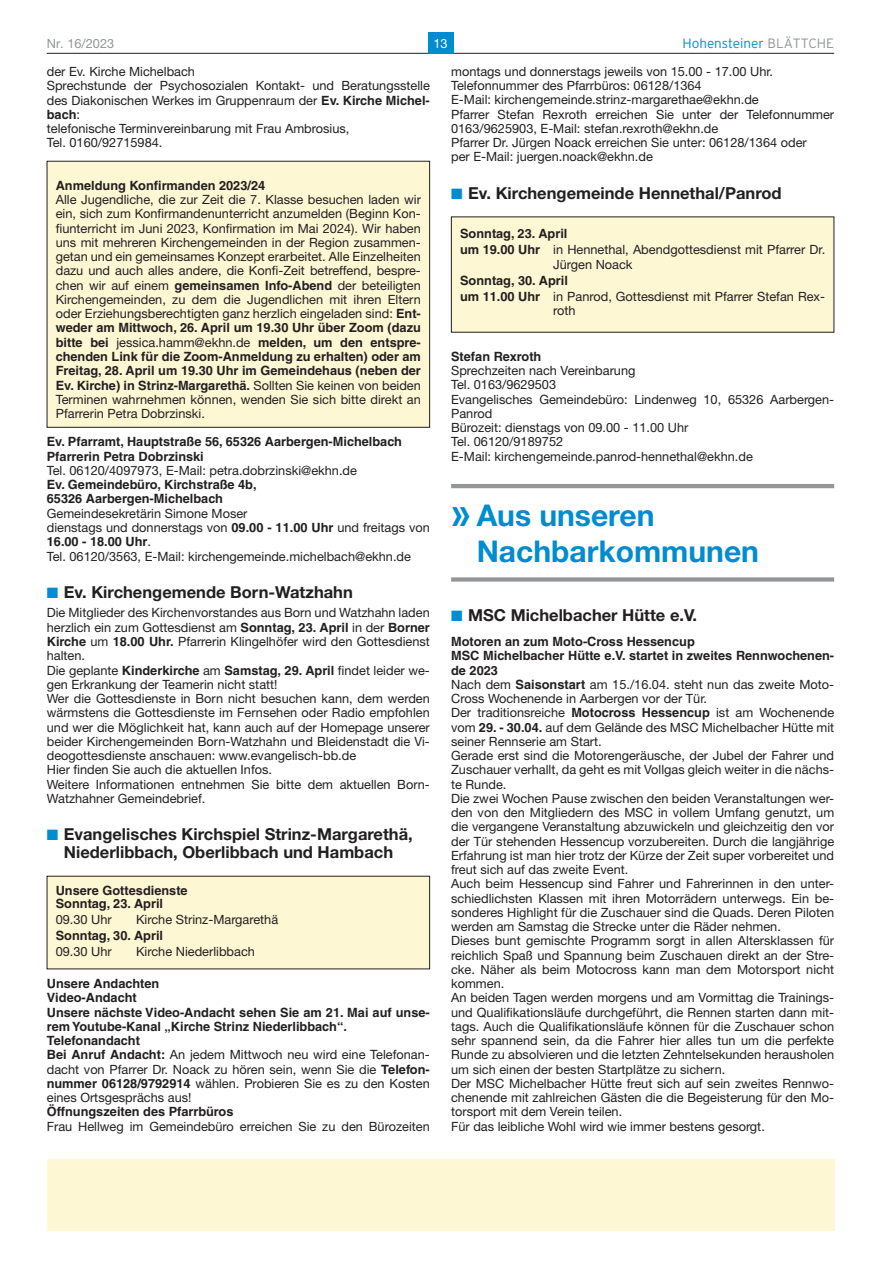
<style>
.page{position:relative;width:881px;height:1263px;background:#fff}
.page>*{position:absolute;margin:0;border:0;box-sizing:border-box;transform-origin:0 0}
.t1{font:700 30px/36px "Helvetica Neue LT";color:#008cd0}
.t2{font:700 16.5px/18px "Helvetica Neue LT";color:#231f20;text-align:center}
.t3{font:300 13.5px "Interstate";color:#008cd0}
.t4{font:12.75px/14.2px "Helvetica Neue LT";color:#231f20}
.t5{font:700 12.75px/14.2px "Helvetica LT";color:#231f20}
.t6{font:12.75px "Helvetica Neue LT";color:#939598}
.t7{font:12.75px "Helvetica Neue LT";color:#fff}
.s1{color:#939598}
.s2{color:#008cd0}
.s3{font-family:"Helvetica LT";font-weight:700}
.s4{font-family:"Helvetica Neue LT";font-weight:400}
.s5{font-family:"Interstate";font-size:36px}
</style>
<div class="page">
<hr style="left:47px;top:53px;width:786px;height:1px;background:#231f20">
<div style="left:427px;top:32px;width:26px;height:21px;background:#008cd0"></div>
<hr style="left:451px;top:484px;width:382px;height:4px;background:#939598">
<div style="left:451px;top:577px;width:382px;height:5px;background:#939598"></div>
<div style="left:451px;top:217px;width:382px;height:115px;background:#fef7d4"></div>
<div style="left:47px;top:161px;width:382px;height:266px;background:#fef7d4"></div>
<div style="left:47px;top:876px;width:382px;height:93px;background:#fef7d4"></div>
<div style="left:47px;top:1159px;width:786px;height:71px;background:#fef7d4"></div>
<p class="t6" style="left:47px;top:36px;width:69px">Nr. 16/2023</p>
<p class="t7" style="left:433px;top:36px;width:16px">13</p>
<p class="t3" style="left:682px;top:35px;width:153px">Hohensteiner <span class="s1">BLÄTTCHE</span></p>
<p class="t4" style="left:451px;top:64px;width:384px">montags und donnerstags jeweils von 15.00 - 17.00 Uhr.<br>Telefonnummer des Pfarrbüros: 06128/1364<br>E-Mail: kirchengemeinde.strinz-margarethae@ekhn.de<br>Pfarrer Stefan Rexroth erreichen Sie unter der Telefonnummer 0163/9625903, E-Mail: stefan.rexroth@ekhn.de<br>Pfarrer Dr. Jürgen Noack erreichen Sie unter: 06128/1364 oder<br>per E-Mail: juergen.noack@ekhn.de</p>
<p class="t2" style="left:451px;top:183px;width:332px"><span class="s2">■</span> Ev. Kirchengemeinde Hennethal/Panrod</p>
<p class="t5" style="left:460px;top:227px;width:109px">Sonntag, 23. April</p>
<p class="t4" style="left:553px;top:243px;width:273px;text-indent:-93px"><span class="s3">um 19.00 Uhr</span> in Hennethal, Abendgottesdienst mit Pfarrer Dr.<br>Jürgen Noack</p>
<p class="t5" style="left:460px;top:273px;width:109px">Sonntag, 30. April</p>
<p class="t4" style="left:553px;top:289px;width:273px;text-indent:-93px"><span class="s3">um 11.00 Uhr</span> in Panrod, Gottesdienst mit Pfarrer Stefan Rex&shy;roth</p>
<p class="t5" style="left:451px;top:349px;width:92px">Stefan Rexroth</p>
<p class="t4" style="left:451px;top:363px;width:384px">Sprechzeiten nach Vereinbarung<br>Tel. 0163/9629503<br>Evangelisches Gemeindebüro: Lindenweg 10, 65326 Aarbergen-Panrod<br>Bürozeit: dienstags von 09.00 - 11.00 Uhr<br>Tel. 06120/9189752<br>E-Mail: kirchengemeinde.panrod-hennethal@ekhn.de</p>
<p class="t4" style="left:47px;top:64px;width:384px">der Ev. Kirche Michelbach<br>Sprechstunde der Psychosozialen Kontakt- und Beratungsstelle des Diakonischen Werkes im Gruppenraum der <span class="s3">Ev. Kirche Michel-</span></p>
<p class="t5" style="left:47px;top:107px;width:35px">bach<span class="s4">:</span></p>
<p class="t4" style="left:47px;top:121px;width:304px">telefonische Terminvereinbarung mit Frau Ambrosius,<br>Tel. 0160/92715984.</p>
<p class="t5" style="left:56px;top:178px;width:211px">Anmeldung Konfirmanden 2023/24</p>
<p class="t4" style="left:56px;top:192px;width:366px;text-align:justify">Alle Jugendliche, die zur Zeit die 7. Klasse besuchen laden wir ein, sich zum Konfirmandenunterricht anzumelden (Beginn Kon&shy;fiunterricht im Juni 2023, Konfirmation im Mai 2024). Wir haben uns mit mehreren Kirchengemeinden in der Region zusammen&shy;getan und ein gemeinsames Konzept erarbeitet. Alle Einzelheiten dazu und auch alles andere, die Konfi-Zeit betreffend, bespre&shy;chen wir auf einem <span class="s3">gemeinsamen Info-Abend</span> der beteiligten Kirchengemeinden, zu dem die Jugendlichen mit ihren Eltern oder Erziehungsberechtigten ganz herzlich eingeladen sind: <span class="s3">Ent-</span></p>
<p class="t5" style="left:56px;top:321px;width:366px;text-align:justify">weder am Mittwoch, 26. April um 19.30 Uhr über Zoom (dazu bitte bei <span class="s4">jessica.hamm@ekhn.de</span> melden, um den entspre&shy;chenden Link für die Zoom-Anmeldung zu erhalten) oder am Freitag, 28. April um 19.30 Uhr im Gemeindehaus (neben der Ev. Kirche) in Strinz-Margarethä. <span class="s4">Sollten Sie keinen von beiden</span></p>
<p class="t4" style="left:56px;top:392px;width:366px">Terminen wahrnehmen können, wenden Sie sich bitte direkt an<br>Pfarrerin Petra Dobrzinski.</p>
<p class="t5" style="left:47px;top:435px;width:356px">Ev. Pfarramt, Hauptstraße 56, 65326 Aarbergen-Michelbach<br>Pfarrerin Petra Dobrzinski</p>
<p class="t4" style="left:47px;top:463px;width:311px">Tel. 06120/4097973, E-Mail: petra.dobrzinski@ekhn.de</p>
<p class="t5" style="left:47px;top:477px;width:211px">Ev. Gemeindebüro, Kirchstraße 4b,<br>65326 Aarbergen-Michelbach</p>
<p class="t4" style="left:47px;top:506px;width:384px">Gemeindesekretärin Simone Moser<br>dienstags und donnerstags von <span class="s3">09.00 - 11.00 Uhr</span> und freitags von</p>
<p class="t5" style="left:47px;top:534px;width:106px">16.00 - 18.00 Uhr<span class="s4">.</span></p>
<p class="t4" style="left:47px;top:549px;width:365px">Tel. 06120/3563, E-Mail: kirchengemeinde.michelbach@ekhn.de</p>
<p class="t2" style="left:47px;top:582px;width:307px"><span class="s2">■</span> Ev. Kirchengemende Born-Watzhahn</p>
<p class="t4" style="left:47px;top:606px;width:384px">Die Mitglieder des Kirchenvorstandes aus Born und Watzhahn laden herzlich ein zum Gottesdienst am <span class="s3">Sonntag, 23. April</span> in der <span class="s3">Borner Kirche</span> um <span class="s3">18.00 Uhr.</span> Pfarrerin Klingelhöfer wird den Gottesdienst halten.<br>Die geplante <span class="s3">Kinderkirche</span> am <span class="s3">Samstag, 29. April</span> findet leider we&shy;gen Erkrankung der Teamerin nicht statt!<br>Wer die Gottesdienste in Born nicht besuchen kann, dem werden wärmstens die Gottesdienste im Fernsehen oder Radio empfohlen und wer die Möglichkeit hat, kann auch auf der Homepage unserer beider Kirchengemeinden Born-Watzhahn und Bleidenstadt die Vi&shy;deogottesdienste anschauen: www.evangelisch-bb.de<br>Hier finden Sie auch die aktuellen Infos.<br>Weitere Informationen entnehmen Sie bitte dem aktuellen Born-Watzhahner Gemeindebrief.</p>
<p class="t2" style="left:47px;top:825px;width:367px"><span class="s2">■</span> Evangelisches Kirchspiel Strinz-Margarethä,<br>Niederlibbach, Oberlibbach und Hambach</p>
<p class="t5" style="left:56px;top:884px;width:133px;line-height:12.9px">Unsere Gottesdienste<br>Sonntag, 23. April</p>
<p class="t4" style="left:56px;top:912px;width:57px">09.30 Uhr</p>
<p class="t4" style="left:136px;top:912px;width:144px">Kirche Strinz-Margarethä</p>
<p class="t5" style="left:56px;top:928px;width:109px">Sonntag, 30. April</p>
<p class="t4" style="left:56px;top:944px;width:57px">09.30 Uhr</p>
<p class="t4" style="left:136px;top:944px;width:120px">Kirche Niederlibbach</p>
<p class="t5" style="left:47px;top:976px;width:384px">Unsere Andachten<br>Video-Andacht<br>Unsere nächste Video-Andacht sehen Sie am 21. Mai auf unse&shy;rem Youtube-Kanal „Kirche Strinz Niederlibbach“.<br>Telefonandacht</p>
<p class="t4" style="left:47px;top:1047px;width:384px;text-align:justify"><span class="s3">Bei Anruf Andacht:</span> An jedem Mittwoch neu wird eine Telefonan&shy;dacht von Pfarrer Dr. Noack zu hören sein, wenn Sie die <span class="s3">Telefon&shy;nummer 06128/9792914</span> wählen. Probieren Sie es zu den Kosten eines Ortsgesprächs aus!</p>
<p class="t5" style="left:47px;top:1104px;width:188px">Öffnungszeiten des Pfarrbüros</p>
<p class="t4" style="left:47px;top:1119px;width:384px">Frau Hellweg im Gemeindebüro erreichen Sie zu den Bürozeiten</p>
<h1 class="t1" style="left:476px;top:497px;width:284px;text-indent:-26px"><span class="s5">»</span> Aus unseren<br>Nachbarkommunen</h1>
<p class="t2" style="left:451px;top:606px;width:247px"><span class="s2">■</span> MSC Michelbacher Hütte e.V.</p>
<p class="t5" style="left:451px;top:634px;width:384px">Motoren an zum Moto-Cross Hessencup<br>MSC Michelbacher Hütte e.V. startet in zweites Rennwochenen&shy;de 2023</p>
<p class="t4" style="left:451px;top:677px;width:384px">Nach dem <span class="s3">Saisonstart</span> am 15./16.04. steht nun das zweite Moto-Cross Wochenende in Aarbergen vor der Tür.<br>Der traditionsreiche <span class="s3">Motocross Hessencup</span> ist am Wochenende vom <span class="s3">29. - 30.04.</span> auf dem Gelände des MSC Michelbacher Hütte mit seiner Rennserie am Start.<br>Gerade erst sind die Motorengeräusche, der Jubel der Fahrer und Zuschauer verhallt, da geht es mit Vollgas gleich weiter in die nächs&shy;te Runde.<br>Die zwei Wochen Pause zwischen den beiden Veranstaltungen wer&shy;den von den Mitgliedern des MSC in vollem Umfang genutzt, um die vergangene Veranstaltung abzuwickeln und gleichzeitig den vor der Tür stehenden Hessencup vorzubereiten. Durch die langjährige Erfahrung ist man hier trotz der Kürze der Zeit super vorbereitet und freut sich auf das zweite Event.<br>Auch beim Hessencup sind Fahrer und Fahrerinnen in den unter&shy;schiedlichsten Klassen mit ihren Motorrädern unterwegs. Ein be&shy;sonderes Highlight für die Zuschauer sind die Quads. Deren Piloten werden am Samstag die Strecke unter die Räder nehmen.<br>Dieses bunt gemischte Programm sorgt in allen Altersklassen für reichlich Spaß und Spannung beim Zuschauen direkt an der Stre&shy;cke. Näher als beim Motocross kann man dem Motorsport nicht kommen.<br>An beiden Tagen werden morgens und am Vormittag die Trainings&shy;und Qualifikationsläufe durchgeführt, die Rennen starten dann mit&shy;tags. Auch die Qualifikationsläufe können für die Zuschauer schon sehr spannend sein, da die Fahrer hier alles tun um die perfekte Runde zu absolvieren und die letzten Zehntelsekunden herausholen um sich einen der besten Startplätze zu sichern.<br>Der MSC Michelbacher Hütte freut sich auf sein zweites Rennwo&shy;chenende mit zahlreichen Gästen die die Begeisterung für den Mo&shy;torsport mit dem Verein teilen.<br>Für das leibliche Wohl wird wie immer bestens gesorgt.</p>
</div>
